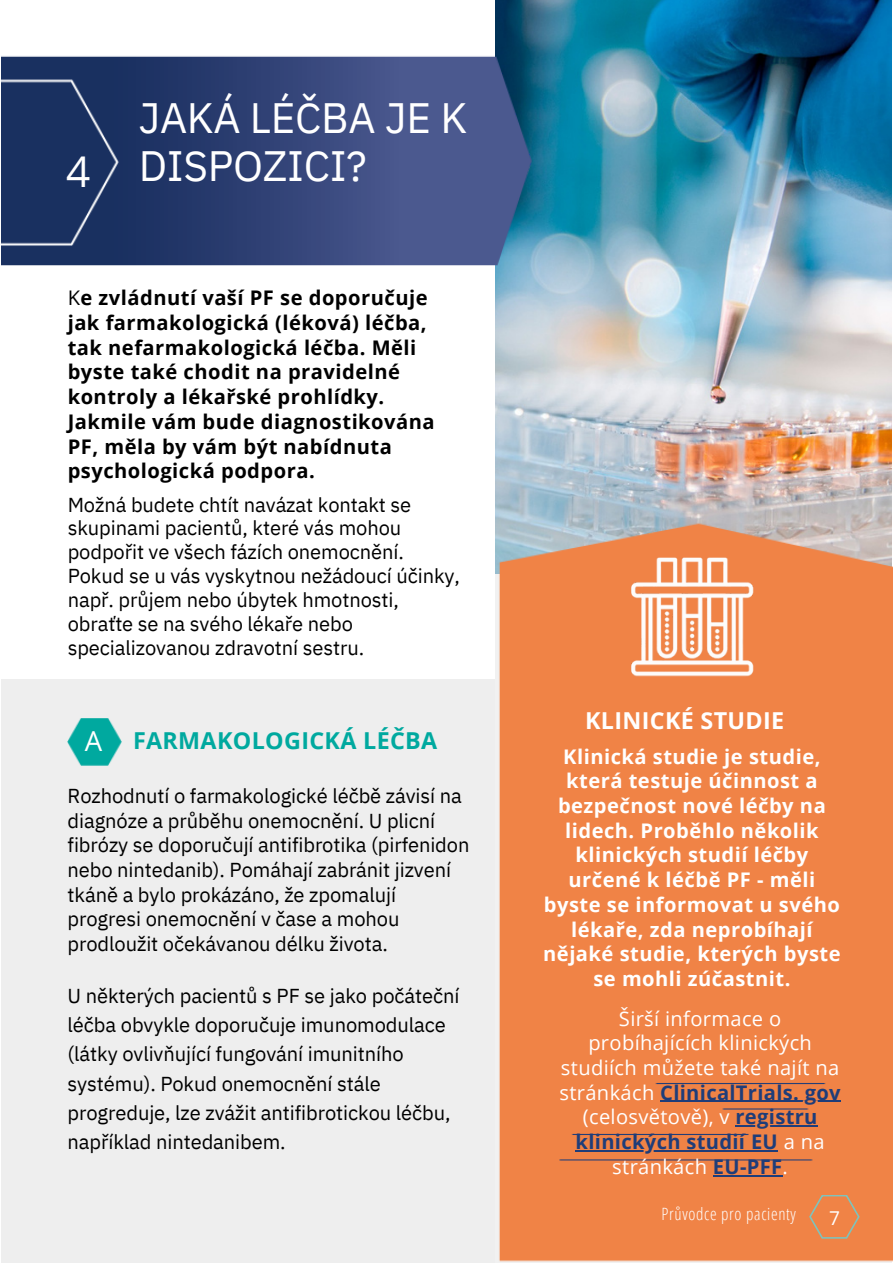
<style>
.page{position:relative;width:893px;height:1264px;background:#fff}
.page>*{position:absolute;margin:0;border:0;box-sizing:border-box;transform-origin:0 0}
.t1{font:42.45px "IBM Plex Sans";letter-spacing:-.01em;color:#fff}
.t2{font:42.45px "Open Sans";color:#fff}
.t3{font:27.6px "Open Sans";color:#fff}
.t4{font:700 23.25px "Open Sans";letter-spacing:.015em;color:#00a99f}
.t5{font:700 23.25px "Open Sans";letter-spacing:.015em;color:#fff}
.t6{font:20.1px/23.9px "IBM Plex Sans";letter-spacing:-.005em;color:#000}
.t7{font:700 20.1px/24.8px "Open Sans";letter-spacing:.025em;color:#000}
.t8{font:700 20.1px/24.8px "Open Sans";letter-spacing:.025em;color:#fff;text-align:center}
.t9{font:20.1px/24.8px "Open Sans";letter-spacing:.015em;color:#fff;text-align:center}
.t10{font:19.05px "Open Sans";color:#fff}
.t11{font:300 16.95px "Open Sans Condensed";letter-spacing:.04em;color:#fff}
.s1{font-weight:400}
.s2{font-weight:700;color:#1f3d79}
</style>
<div class="page">
<div style="left:1px;top:679px;width:890px;height:583px;background:#eee"></div>
<img style="left:495px;top:0;width:396px;height:514px">
<img style="left:67px;top:718px;width:55px;height:47px">
<img style="left:1px;top:45px;width:551px;height:231px">
<div style="left:495px;top:514px;width:397px;height:748px;background:#f08346"></div>
<img style="left:626px;top:552px;width:131px;height:125px">
<svg style="left:809px;top:1194px;width:50px;height:44px;background:#e48951"></svg>
<hr style="left:660px;top:1100px;width:181px;height:1px;background:#1f3d79">
<hr style="left:735px;top:1125px;width:82px;height:1px;background:#1f3d79">
<hr style="left:575px;top:1150px;width:203px;height:1px;background:#1f3d79">
<hr style="left:713px;top:1175px;width:69px;height:1px;background:#1f3d79">
<p class="t1" style="left:139px;top:89px;width:330px">JAKÁ LÉČBA JE K</p>
<p class="t2" style="left:66px;top:141px;width:26px">4</p>
<p class="t1" style="left:139px;top:137px;width:229px">DISPOZICI?</p>
<p class="t7" style="left:68px;top:285px;width:368px"><span class="s1">K</span>e zvládnutí vaší PF se doporučuje jak farmakologická (léková) léčba, tak nefarmakologická léčba. Měli byste také chodit na pravidelné kontroly a lékařské prohlídky.<br>Jakmile vám bude diagnostikována<br>PF, měla by vám být nabídnuta psychologická podpora.</p>
<p class="t6" style="left:68px;top:492px;width:393px">Možná budete chtít navázat kontakt se skupinami pacientů, které vás mohou podpořit ve všech fázích onemocnění.<br>Pokud se u vás vyskytnou nežádoucí účinky, např. průjem nebo úbytek hmotnosti, obraťte se na svého lékaře nebo specializovanou zdravotní sestru.</p>
<p class="t3" style="left:85px;top:721px;width:19px">A</p>
<p class="t4" style="left:133px;top:724px;width:306px">FARMAKOLOGICKÁ LÉČBA</p>
<p class="t6" style="left:68px;top:782px;width:403px;line-height:24.8px">Rozhodnutí o farmakologické léčbě závisí na diagnóze a průběhu onemocnění. U plicní fibrózy se doporučují antifibrotika (pirfenidon nebo nintedanib). Pomáhají zabránit jizvení tkáně a bylo prokázáno, že zpomalují progresi onemocnění v čase a mohou prodloužit očekávanou délku života.</p>
<p class="t6" style="left:68px;top:980px;width:393px;line-height:29.2px">U některých pacientů s PF se jako počáteční léčba obvykle doporučuje imunomodulace (látky ovlivňující fungování imunitního systému). Pokud onemocnění stále progreduje, lze zvážit antifibrotickou léčbu, například nintedanibem.</p>
<p class="t5" style="left:585px;top:704px;width:201px">KLINICKÉ STUDIE</p>
<p class="t8" style="left:543px;top:743px;width:299px">Klinická studie je studie, která testuje účinnost a bezpečnost nové léčby na lidech. Proběhlo několik klinických studií léčby určené k léčbě PF - měli byste se informovat u svého lékaře, zda neprobíhají nějaké studie, kterých byste se mohli zúčastnit.</p>
<p class="t9" style="left:559px;top:1005px;width:283px">Širší informace o probíhajících klinických studiích můžete také najít na stránkách <span class="s2">ClinicalTrials. gov </span>(celosvětově), v <span class="s2">registru klinických studií EU</span> a na stránkách <span class="s2">EU-PFF</span>.</p>
<p class="t11" style="left:661px;top:1202px;width:136px">Průvodce pro pacienty</p>
<p class="t10" style="left:829px;top:1204px;width:12px">7</p>
</div>
